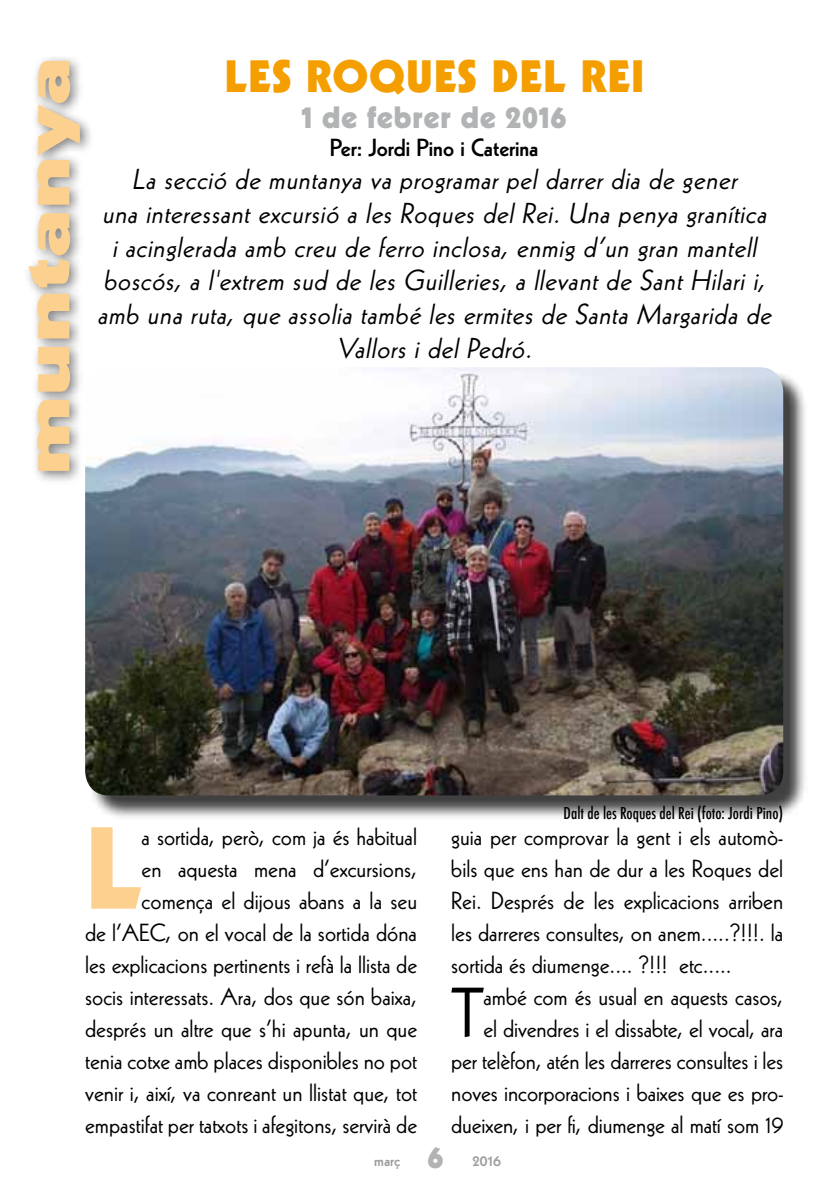
<style>
.page{position:relative;width:840px;height:1191px;background:#fff}
.page>*{position:absolute;margin:0;border:0;box-sizing:border-box;transform-origin:0 0}
.t1{font:900 112.8px "Kabel";color:#fcd08e}
.t2{font:68px "Kabel";color:#000}
.t3{font:900 60px "Kabel";color:#fcd08e;scale:1.65 1}
.t4{font:900 44px "Kabel";letter-spacing:.025em;color:#f49e00}
.t5{font:900 30px "Kabel";letter-spacing:.03em;color:#b1b3b4}
.t6{font:italic 28px/33.6px "Kabel";color:#000;text-align:center}
.t7{font:24px/32px "Kabel";color:#000;text-align:right}
.t8{font:800 24px "Kabel";color:#000}
.t9{font:500 condensed 16px "Futura";color:#000}
.t10{font:800 16px "Kabel";color:#9c9e9f}
.s1{font-weight:900;font-size:30px;color:#b1b3b4}
</style>
<div class="page">
<div style="left:21px;top:54px;width:72px;height:431px;background:#000;opacity:.5"></div>
<div style="left:88px;top:370px;width:719px;height:450px;background:#000;opacity:.75"></div>
<img style="left:85px;top:367px;width:697px;height:428px">
<h3 class="t3" style="left:10px;top:475px;width:255px;rotate:-90deg">muntanya</h3>
<h3 class="t4" style="left:224px;top:48px;width:421px">LES ROQUES DEL REI</h3>
<p class="t5" style="left:301px;top:98px;width:266px">1 de febrer de 2016</p>
<p class="t8" style="left:329px;top:133px;width:210px">Per: Jordi Pino i Caterina</p>
<p class="t6" style="left:97px;top:163px;width:680px">La secció de muntanya va programar pel darrer dia de gener<br>una interessant excursió a les Roques del Rei. Una penya granítica i acinglerada amb creu de ferro inclosa, enmig d’un gran mantell boscós, a l'extrem sud de les Guilleries, a llevant de Sant Hilari i, amb una ruta, que assolia també les ermites de Santa Margarida de Vallors i del Pedró.</p>
<p class="t9" style="left:563px;top:803px;width:221px">Dalt de les Roques del Rei (foto: Jordi Pino)</p>
<p class="t7" style="left:85px;top:820px;width:333px">a sortida, però, com ja és habitual<br>en aquesta mena d’excursions, comença el dijous abans a la seu<br>de l’AEC, on el vocal de la sortida dóna les explicacions pertinents i refà la llista de socis interessats. Ara, dos que són baixa, després un altre que s’hi apunta, un que tenia cotxe amb places disponibles no pot venir i, així, va conreant un llistat que, tot empastifat per tatxots i afegitons, servirà de</p>
<p class="t7" style="left:451px;top:820px;width:333px;text-align:justify">guia per comprovar la gent i els automò&shy;bils que ens han de dur a les Roques del Rei. Després de les explicacions arriben les darreres consultes, on anem.....?!!!. la sortida és diumenge.... ?!!! etc.....</p>
<h1 class="t1" style="left:85px;top:797px;width:58px">L</h1>
<p class="t7" style="left:451px;top:980px;width:333px">ambé com és usual en aquests casos,<br>el divendres i el dissabte, el vocal, ara<br>per telèfon, atén les darreres consultes i les noves incorporacions i baixes que es pro&shy;dueixen, i per fi, diumenge al matí som 19</p>
<h2 class="t2" style="left:451px;top:973px;width:34px">T</h2>
<p class="t10" style="left:374px;top:1151px;width:128px">març <span class="s1">6</span> 2016</p>
</div>
